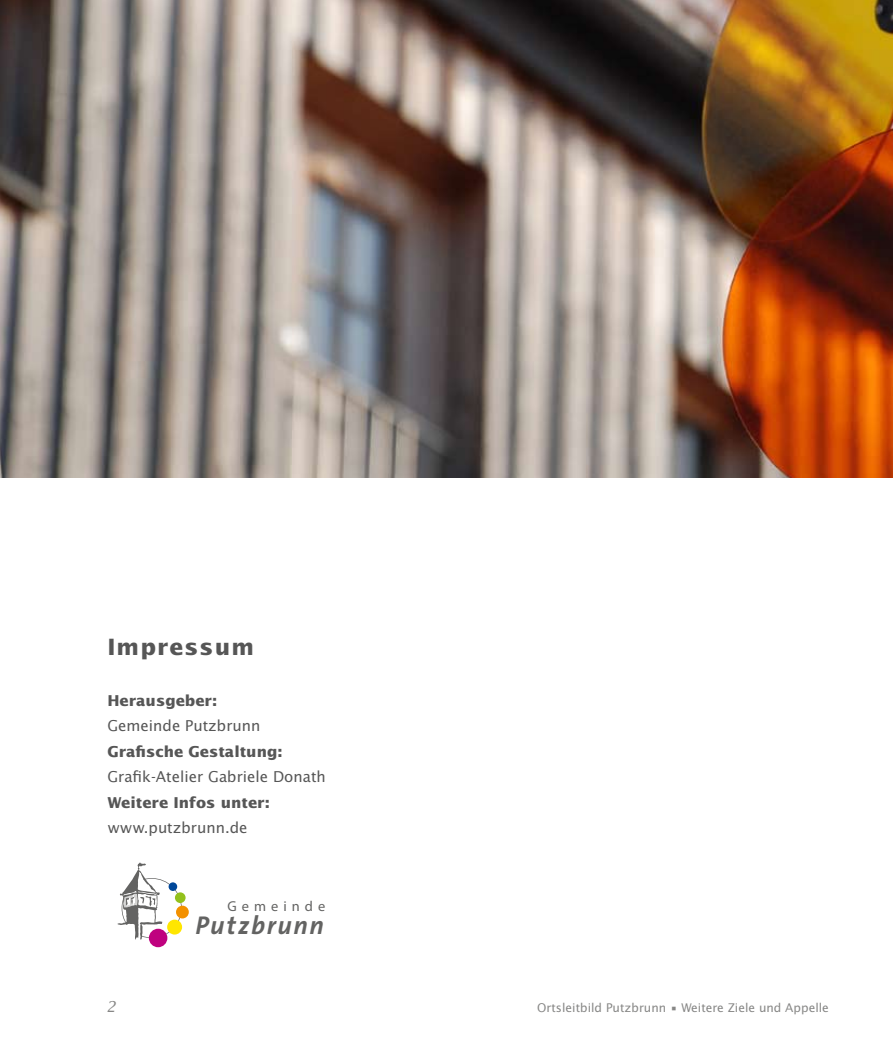
<style>
.page{position:relative;width:893px;height:1063px;background:#fff}
.page>*{position:absolute;margin:0;border:0;box-sizing:border-box;transform-origin:0 0}
.t1{font:italic 700 25.8px "The Sans B7";letter-spacing:.065em;color:#636362}
.t2{font:700 22.5px "Lucida Sans Std";letter-spacing:.05em;color:#565656}
.t3{font:15px "Lucida Sans Std";color:#565656}
.t4{font:700 15px "Lucida Sans Std";color:#565656}
.t5{font:italic 15px "Lucida Std";color:#878786}
.t6{font:14.4px "Myriad Pro";letter-spacing:.35em;color:#636362}
.t7{font:12px "Lucida Sans Std";color:#878786}
</style>
<div class="page">
<img style="left:0;top:0;width:893px;height:478px">
<svg style="left:117px;top:862px;width:65px;height:78px"></svg>
<div style="left:169px;top:882px;width:8px;height:9px;background:#004799;border-radius:50%"></div>
<div style="left:175px;top:892px;width:11px;height:11px;background:#93c11c;border-radius:50%"></div>
<div style="left:167px;top:920px;width:15px;height:15px;background:#ffe600;border-radius:50%"></div>
<div style="left:149px;top:929px;width:18px;height:18px;background:#bf027f;border-radius:50%"></div>
<div style="left:176px;top:906px;width:13px;height:12px;background:#f39100;border-radius:50%"></div>
<h2 class="t2" style="left:107px;top:634px;width:148px">Impressum</h2>
<p class="t4" style="left:107px;top:692px;width:111px">Herausgeber:</p>
<p class="t3" style="left:107px;top:717px;width:155px">Gemeinde Putzbrunn</p>
<p class="t4" style="left:107px;top:743px;width:177px">Grafische Gestaltung:</p>
<p class="t3" style="left:107px;top:768px;width:220px">Grafik-Atelier Gabriele Donath</p>
<p class="t4" style="left:107px;top:794px;width:164px">Weitere Infos unter:</p>
<p class="t3" style="left:107px;top:819px;width:142px">www.putzbrunn.de</p>
<p class="t6" style="left:228px;top:897px;width:99px">Gemeinde</p>
<h1 class="t1" style="left:195px;top:912px;width:130px">Putzbrunn</h1>
<p class="t5" style="left:106px;top:998px;width:11px">2</p>
<p class="t7" style="left:537px;top:1001px;width:293px">Ortsleitbild Putzbrunn • Weitere Ziele und Appelle</p>
</div>
